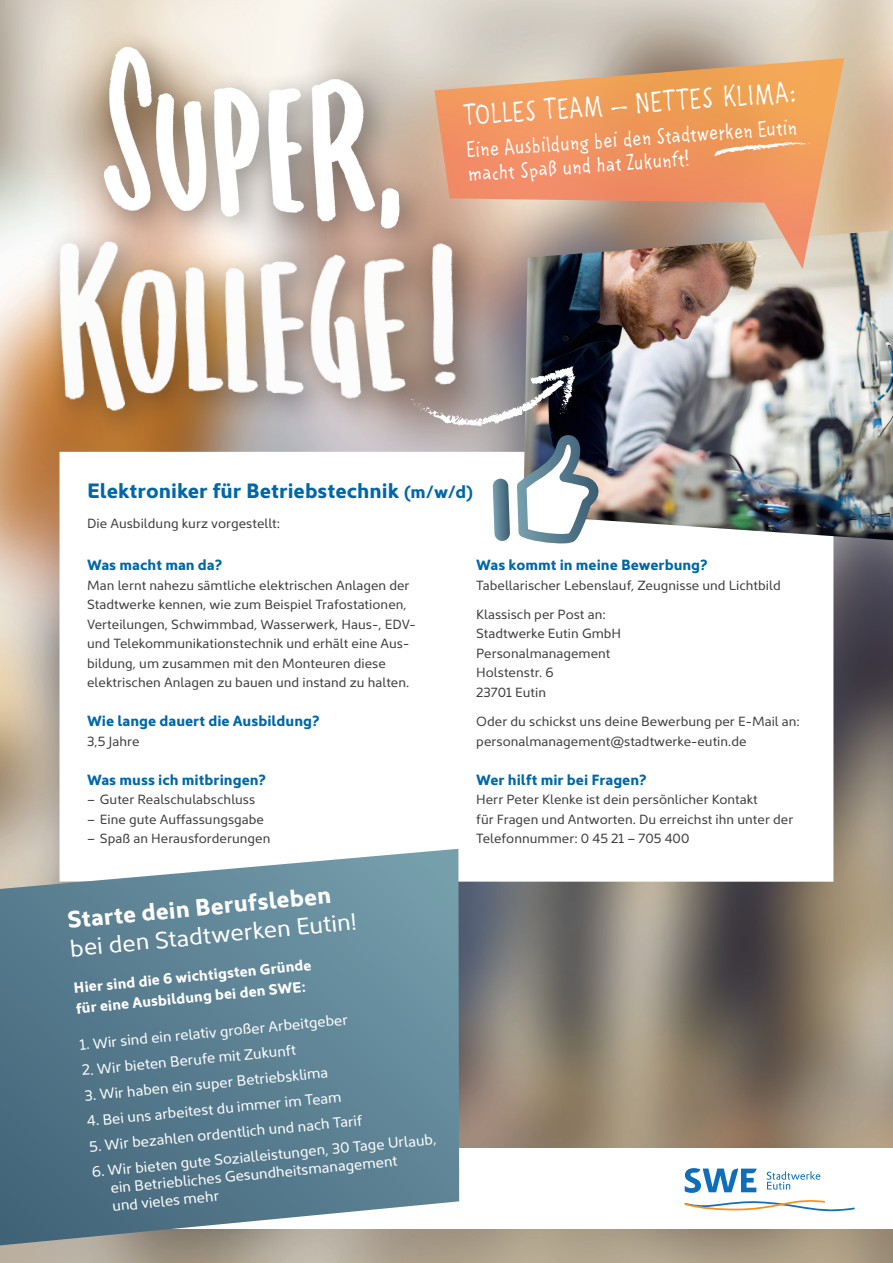
<style>
.page{position:relative;width:893px;height:1263px;background:#fff}
.page>*{position:absolute;margin:0;border:0;box-sizing:border-box;transform-origin:0 0}
.t1{font:27px "Linse Grotesk";color:#fff}
.t2{font:24px "Kyrial Sans Pro";color:#fff}
.t3{font:700 24px "Kyrial Sans Pro";color:#fff}
.t4{font:21px/24px "Linse Grotesk";color:#fff}
.t5{font:700 21px "Kyrial Sans Pro";color:#0067a7}
.t6{font:15px/17.5px "Kyrial Sans Pro";color:#fff}
.t7{font:700 15px "Kyrial Sans Pro";color:#0067a7}
.t8{font:700 15px/20.9px "Kyrial Sans Pro";color:#fff}
.t9{font:13.5px/19.5px "Kyrial Sans Pro";letter-spacing:.005em;color:#3e3e3f}
.s1{font-size:18px}
</style>
<div class="page">
<img style="left:0;top:0;width:893px;height:1263px">
<div style="left:60px;top:452px;width:773px;height:430px;background:#fff"></div>
<div style="left:0;top:1148px;width:893px;height:81px;background:#fff"></div>
<img style="left:523px;top:230px;width:370px;height:310px">
<svg style="left:517px;top:435px;width:82px;height:109px"></svg>
<svg style="left:493px;top:479px;width:17px;height:62px"></svg>
<svg style="left:434px;top:58px;width:410px;height:211px;background:#da9d74"></svg>
<svg style="left:714px;top:142px;width:96px;height:14px"></svg>
<svg style="left:684px;top:1168px;width:171px;height:43px"></svg>
<img style="left:74px;top:26px;width:354px;height:158px">
<div style="left:41px;top:224px;width:445px;height:218px;background:#231f20;opacity:.5"></div>
<img style="left:54px;top:184px;width:447px;height:252px">
<svg style="left:405px;top:365px;width:171px;height:62px;background:#958e8d"></svg>
<svg style="left:0;top:849px;width:459px;height:396px;background:#688998"></svg>
<h1 class="t1" style="left:463px;top:97px;width:333px;rotate:-4deg">TOLLES TEAM – NETTES KLIMA:</h1>
<h3 class="t4" style="left:466px;top:137px;width:332px;rotate:-4deg">Eine Ausbildung bei den Stadtwerken Eutin macht Spaß und hat Zukunft!</h3>
<h3 class="t5" style="left:87px;top:476px;width:387px">Elektroniker für Betriebstechnik <span class="s1">(m/w/d)</span></h3>
<p class="t9" style="left:87px;top:513px;width:195px">Die Ausbildung kurz vorgestellt:</p>
<p class="t7" style="left:87px;top:554px;width:137px">Was macht man da?</p>
<p class="t9" style="left:87px;top:574px;width:330px">Man lernt nahezu sämtliche elektrischen Anlagen der Stadtwerke kennen, wie zum Beispiel Trafostationen, Verteilungen, Schwimmbad, Wasserwerk, Haus-, EDV&shy;und Telekommunikationstechnik und erhält eine Aus&shy;bildung, um zusammen mit den Monteuren diese elektrischen Anlagen zu bauen und instand zu halten.</p>
<p class="t7" style="left:87px;top:710px;width:234px">Wie lange dauert die Ausbildung?</p>
<p class="t9" style="left:87px;top:730px;width:54px">3,5 Jahre</p>
<p class="t7" style="left:87px;top:768px;width:180px">Was muss ich mitbringen?</p>
<p class="t9" style="left:87px;top:789px;width:170px">– Guter Realschulabschluss</p>
<p class="t9" style="left:87px;top:808px;width:178px">– Eine gute Auffassungsgabe</p>
<p class="t9" style="left:87px;top:828px;width:185px">– Spaß an Herausforderungen</p>
<h2 class="t3" style="left:66px;top:902px;width:266px;rotate:-5deg">Starte dein Berufsleben</h2>
<h2 class="t2" style="left:69px;top:931px;width:289px;rotate:-5deg">bei den Stadtwerken Eutin!</h2>
<p class="t8" style="left:73px;top:977px;width:240px;rotate:-6deg">Hier sind die 6 wichtigsten Gründe für eine Ausbildung bei den SWE:</p>
<p class="t6" style="left:79px;top:1036px;width:271px;rotate:-6deg">1. Wir sind ein relativ großer Arbeitgeber</p>
<p class="t6" style="left:81px;top:1062px;width:216px;rotate:-6deg">2. Wir bieten Berufe mit Zukunft</p>
<p class="t6" style="left:84px;top:1087px;width:246px;rotate:-6deg">3. Wir haben ein super Betriebsklima</p>
<p class="t6" style="left:86px;top:1112px;width:257px;rotate:-6deg">4. Bei uns arbeitest du immer im Team</p>
<p class="t6" style="left:89px;top:1138px;width:275px;rotate:-6deg">5. Wir bezahlen ordentlich und nach Tarif</p>
<p class="t6" style="left:108px;top:1162px;width:331px;text-indent:-17px;rotate:-6deg">6. Wir bieten gute Sozialleistungen, 30 Tage Urlaub, ein Betriebliches Gesundheitsmanagement<br>und vieles mehr</p>
<p class="t7" style="left:476px;top:554px;width:233px">Was kommt in meine Bewerbung?</p>
<p class="t9" style="left:476px;top:569px;width:306px;line-height:29.2px">Tabellarischer Lebenslauf, Zeugnisse und Lichtbild<br>Klassisch per Post an:</p>
<p class="t9" style="left:476px;top:623px;width:146px">Stadtwerke Eutin GmbH<br>Personalmanagement<br>Holstenstr. 6<br>23701 Eutin</p>
<p class="t9" style="left:476px;top:711px;width:325px">Oder du schickst uns deine Bewerbung per E-Mail an: personalmanagement@stadtwerke-eutin.de</p>
<p class="t7" style="left:476px;top:768px;width:172px">Wer hilft mir bei Fragen?</p>
<p class="t9" style="left:476px;top:789px;width:319px">Herr Peter Klenke ist dein persönlicher Kontakt<br>für Fragen und Antworten. Du erreichst ihn unter der<br>Telefonnummer: 0 45 21 – 705 400</p>
</div>
